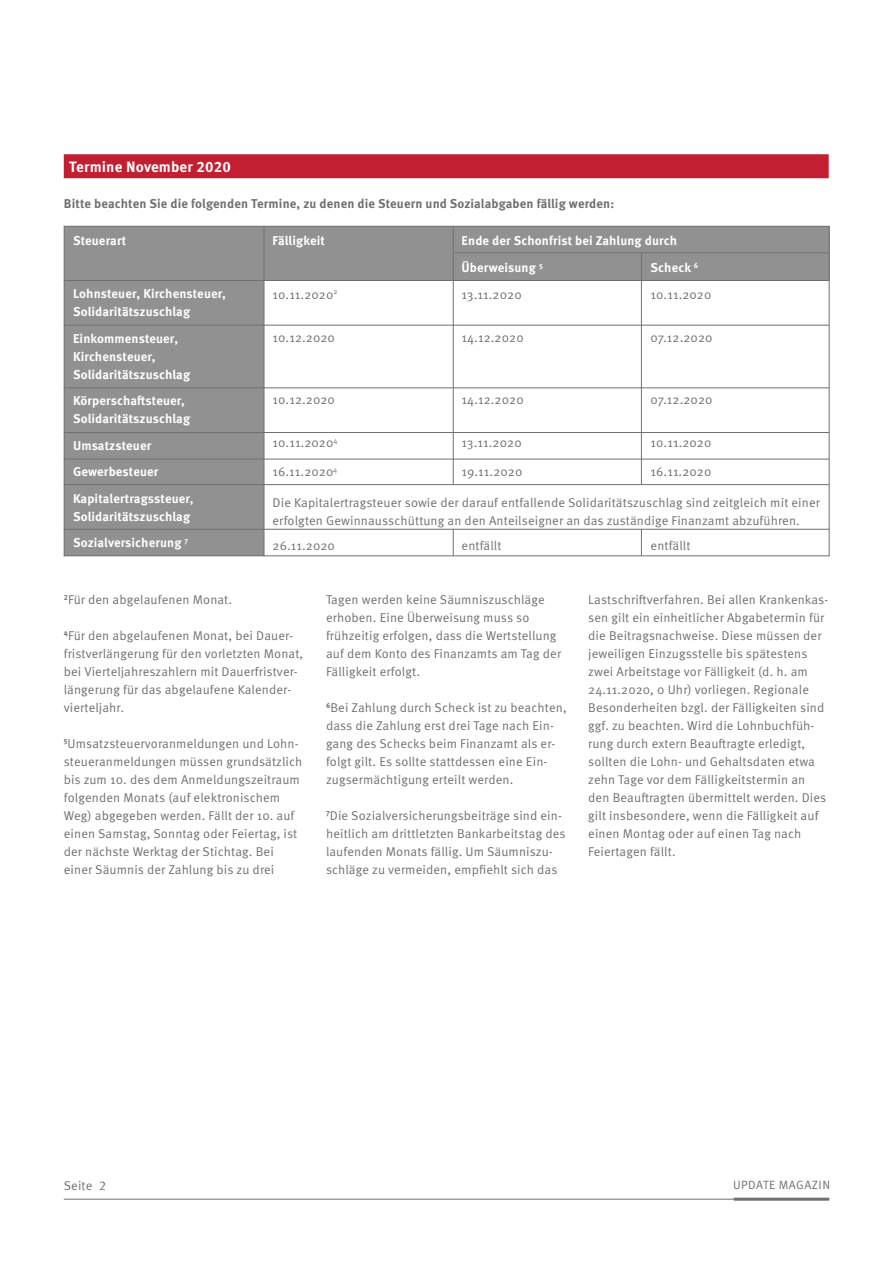
<style>
.page{position:relative;width:893px;height:1263px;background:#fff}
.page>*{position:absolute;margin:0;border:0;box-sizing:border-box;transform-origin:0 0}
.t1{font:700 15px "Meta Pro";letter-spacing:.01em;color:#fff}
.t2{font:12.75px/18px "Meta Pro";letter-spacing:.01em;color:#6f7171}
.t3{font:700 12.75px/18px "Meta Pro";letter-spacing:.01em;color:#fff}
.t4{font:700 12.75px "Meta Pro";letter-spacing:.01em;color:#6f7171}
.t5{font:12px "Meta Pro";letter-spacing:.04em;color:#6f7171}
</style>
<div class="page">
<hr style="left:64px;top:1199px;width:765px;height:1px;background:#6f7171">
<hr style="left:734px;top:1198px;width:95px;height:3px;background:#6f7171">
<div style="left:64px;top:226px;width:765px;height:54px;background:#929191"></div>
<div style="left:64px;top:280px;width:200px;height:276px;background:#929191"></div>
<div style="left:64px;top:154px;width:765px;height:24px;background:#c31f32"></div>
<hr style="left:64px;top:226px;width:765px;height:1px;background:#6f7171">
<hr style="left:454px;top:252px;width:375px;height:1px;background:#6f7171">
<hr style="left:64px;top:280px;width:765px;height:1px;background:#6f7171">
<hr style="left:64px;top:325px;width:765px;height:1px;background:#6f7171">
<hr style="left:64px;top:387px;width:765px;height:1px;background:#6f7171">
<hr style="left:64px;top:432px;width:765px;height:1px;background:#6f7171">
<hr style="left:64px;top:459px;width:765px;height:1px;background:#6f7171">
<hr style="left:64px;top:484px;width:765px;height:1px;background:#6f7171">
<hr style="left:64px;top:529px;width:765px;height:1px;background:#6f7171">
<hr style="left:64px;top:555px;width:765px;height:1px;background:#6f7171">
<hr style="left:64px;top:226px;width:1px;height:330px;background:#6f7171">
<hr style="left:829px;top:226px;width:1px;height:330px;background:#6f7171">
<hr style="left:264px;top:226px;width:1px;height:330px;background:#6f7171">
<hr style="left:453px;top:226px;width:1px;height:259px;background:#6f7171">
<svg style="left:453px;top:530px;width:1px;height:26px"></svg>
<svg style="left:641px;top:530px;width:1px;height:26px"></svg>
<hr style="left:641px;top:253px;width:1px;height:232px;background:#6f7171">
<p class="t1" style="left:69px;top:155px;width:163px">Termine November 2020</p>
<p class="t4" style="left:64px;top:193px;width:552px">Bitte beachten Sie die folgenden Termine, zu denen die Steuern und Sozialabgaben fällig werden:</p>
<p class="t3" style="left:73px;top:231px;width:55px">Steuerart</p>
<p class="t3" style="left:273px;top:231px;width:54px">Fälligkeit</p>
<p class="t3" style="left:462px;top:226px;width:217px;line-height:27px">Ende der Schonfrist bei Zahlung durch<br>Überweisung <sup>5</sup></p>
<p class="t3" style="left:651px;top:258px;width:49px">Scheck <sup>6</sup></p>
<p class="t3" style="left:73px;top:284px;width:154px">Lohnsteuer, Kirchensteuer,<br>Solidaritätszuschlag</p>
<p class="t3" style="left:73px;top:328px;width:119px">Einkommensteuer,<br>Kirchensteuer,<br>Solidaritätszuschlag</p>
<p class="t3" style="left:73px;top:391px;width:119px">Körperschaftsteuer,<br>Solidaritätszuschlag</p>
<p class="t3" style="left:73px;top:431px;width:122px;line-height:26.5px">Umsatzsteuer<br>Gewerbesteuer<br>Kapitalertragssteuer,</p>
<p class="t3" style="left:73px;top:502px;width:119px;line-height:26.5px">Solidaritätszuschlag<br>Sozialversicherung <sup>7</sup></p>
<p class="t2" style="left:273px;top:284px;width:67px">10.11.2020<sup>2</sup></p>
<p class="t2" style="left:462px;top:284px;width:62px">13.11.2020</p>
<p class="t2" style="left:651px;top:284px;width:62px">10.11.2020</p>
<p class="t2" style="left:273px;top:328px;width:64px">10.12.2020</p>
<p class="t2" style="left:462px;top:328px;width:64px">14.12.2020</p>
<p class="t2" style="left:651px;top:328px;width:63px">07.12.2020</p>
<p class="t2" style="left:273px;top:390px;width:64px">10.12.2020</p>
<p class="t2" style="left:462px;top:390px;width:64px">14.12.2020</p>
<p class="t2" style="left:651px;top:390px;width:63px">07.12.2020</p>
<p class="t2" style="left:273px;top:433px;width:66px">10.11.2020<sup>4</sup></p>
<p class="t2" style="left:462px;top:433px;width:62px">13.11.2020</p>
<p class="t2" style="left:651px;top:433px;width:62px">10.11.2020</p>
<p class="t2" style="left:273px;top:462px;width:66px">16.11.2020<sup>4</sup></p>
<p class="t2" style="left:462px;top:462px;width:62px">19.11.2020</p>
<p class="t2" style="left:651px;top:462px;width:62px">16.11.2020</p>
<p class="t2" style="left:273px;top:493px;width:549px">Die Kapitalertragsteuer sowie der darauf entfallende Solidaritätszuschlag sind zeitgleich mit einer erfolgten Gewinnausschüttung an den Anteilseigner an das zuständige Finanzamt abzuführen.</p>
<p class="t2" style="left:273px;top:535px;width:64px">26.11.2020</p>
<p class="t2" style="left:462px;top:535px;width:41px">entfällt</p>
<p class="t2" style="left:651px;top:535px;width:41px">entfällt</p>
<p class="t2" style="left:64px;top:590px;width:170px"><sup>2</sup>Für den abgelaufenen Monat.</p>
<p class="t2" style="left:64px;top:626px;width:241px"><sup>4</sup>Für den abgelaufenen Monat, bei Dauer&shy;fristverlängerung für den vorletzten Monat, bei Vierteljahreszahlern mit Dauerfristver&shy;längerung für das abgelaufene Kalender&shy;vierteljahr.</p>
<p class="t2" style="left:64px;top:734px;width:240px"><sup>5</sup>Umsatzsteuervoranmeldungen und Lohn&shy;steueranmeldungen müssen grundsätzlich bis zum 10. des dem Anmeldungszeitraum folgenden Monats (auf elektronischem Weg) abgegeben werden. Fällt der 10. auf einen Samstag, Sonntag oder Feiertag, ist der nächste Werktag der Stichtag. Bei einer Säumnis der Zahlung bis zu drei</p>
<p class="t2" style="left:326px;top:590px;width:237px">Tagen werden keine Säumniszuschläge erhoben. Eine Überweisung muss so frühzeitig erfolgen, dass die Wertstellung auf dem Konto des Finanzamts am Tag der Fälligkeit erfolgt.</p>
<p class="t2" style="left:326px;top:698px;width:242px"><sup>6</sup>Bei Zahlung durch Scheck ist zu beachten, dass die Zahlung erst drei Tage nach Ein&shy;gang des Schecks beim Finanzamt als er&shy;folgt gilt. Es sollte stattdessen eine Ein&shy;zugsermächtigung erteilt werden.</p>
<p class="t2" style="left:326px;top:806px;width:241px"><sup>7</sup>Die Sozialversicherungsbeiträge sind ein&shy;heitlich am drittletzten Bankarbeitstag des laufenden Monats fällig. Um Säumniszu&shy;schläge zu vermeiden, empfiehlt sich das</p>
<p class="t2" style="left:588px;top:590px;width:241px">Lastschriftverfahren. Bei allen Krankenkas&shy;sen gilt ein einheitlicher Abgabetermin für die Beitragsnachweise. Diese müssen der jeweiligen Einzugsstelle bis spätestens zwei Arbeitstage vor Fälligkeit (d. h. am 24.11.2020, 0 Uhr) vorliegen. Regionale Besonderheiten bzgl. der Fälligkeiten sind ggf. zu beachten. Wird die Lohnbuchfüh&shy;rung durch extern Beauftragte erledigt, sollten die Lohn- und Gehaltsdaten etwa zehn Tage vor dem Fälligkeitstermin an den Beauftragten übermittelt werden. Dies gilt insbesondere, wenn die Fälligkeit auf einen Montag oder auf einen Tag nach Feiertagen fällt.</p>
<p class="t2" style="left:64px;top:1175px;width:44px">Seite 2</p>
<p class="t5" style="left:733px;top:1176px;width:98px">UPDATE MAGAZIN</p>
</div>
